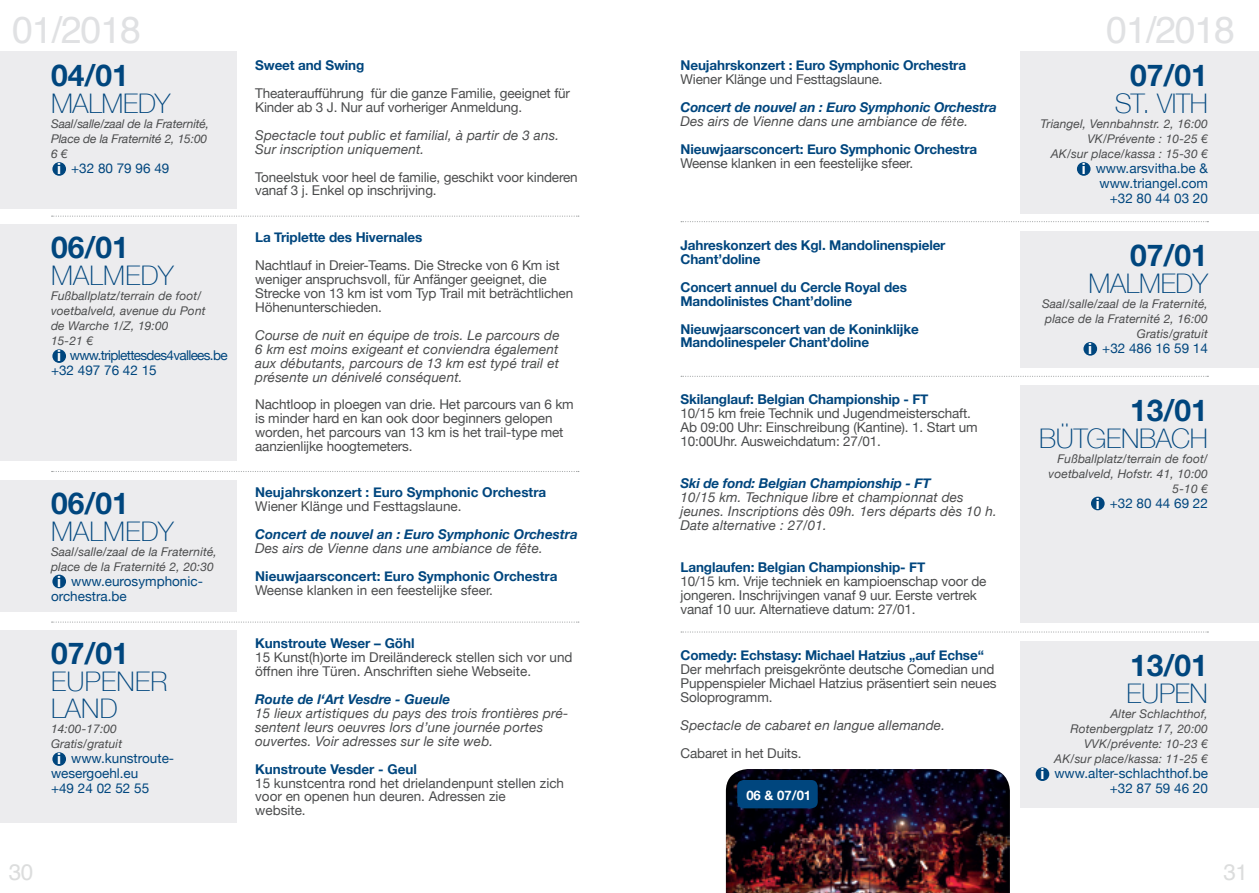
<style>
.page{position:relative;width:1259px;height:893px;background:#fff}
.page>*{position:absolute;margin:0;border:0;box-sizing:border-box;transform-origin:0 0}
.t1{font:37.5px "Helvetica";letter-spacing:-.03em;color:#e0e1e3}
.t2{font:700 30px "Helvetica Neue";color:#00467e}
.t3{font:100 27px "Helvetica Neue";letter-spacing:-.01em;color:#00467e}
.t4{font:100 27px/27px "Helvetica Neue";letter-spacing:.01em;color:#00467e}
.t5{font:22.5px "Helvetica";color:#dcdddd}
.t6{font:13.5px/14px "Helvetica Neue";letter-spacing:-.01em;color:#4b4c4d}
.t7{font:italic 13.5px/14px "Helvetica Neue";letter-spacing:.01em;color:#4b4c4d}
.t8{font:700 13.5px/14px "Helvetica Neue";letter-spacing:-.01em;color:#00467e}
.t9{font:13.5px/15px "Helvetica Neue";color:#00467e}
.t10{font:italic 700 13.5px "Helvetica Neue";letter-spacing:-.01em;color:#00467e}
.t11{font:13.5px/15px "Helvetica Neue";letter-spacing:-.05em;color:#00467e}
.t12{font:700 13.05px "Helvetica Neue";color:#fff}
.t13{font:italic 12px/15px "Helvetica Neue";letter-spacing:.01em;color:#4b4c4d;text-align:right}
.t14{font:italic 12px/15px "Helvetica Neue";letter-spacing:-.01em;color:#4b4c4d}
.s1{font-weight:700;font-size:15.45px;color:#fff}
</style>
<div class="page">
<div style="left:0;top:51px;width:237px;height:157px;background:#ececee"></div>
<div style="left:0;top:225px;width:237px;height:236px;background:#ececee"></div>
<div style="left:0;top:480px;width:237px;height:132px;background:#ececee"></div>
<div style="left:0;top:630px;width:237px;height:193px;background:#ececee"></div>
<svg style="left:52px;top:216px;width:527px;height:1px"></svg>
<svg style="left:52px;top:471px;width:527px;height:1px"></svg>
<svg style="left:52px;top:621px;width:527px;height:2px"></svg>
<div style="left:52px;top:162px;width:14px;height:14px;background:#00467e;border-radius:50%"></div>
<div style="left:52px;top:349px;width:14px;height:14px;background:#00467e;border-radius:50%"></div>
<div style="left:52px;top:575px;width:14px;height:13px;background:#00467e;border-radius:50%"></div>
<div style="left:52px;top:752px;width:14px;height:14px;background:#00467e;border-radius:50%"></div>
<div style="left:1020px;top:51px;width:239px;height:162px;background:#ececee"></div>
<div style="left:1020px;top:231px;width:239px;height:137px;background:#ececee"></div>
<div style="left:1020px;top:641px;width:239px;height:167px;background:#ececee"></div>
<div style="left:1020px;top:386px;width:239px;height:237px;background:#ececee"></div>
<svg style="left:681px;top:221px;width:527px;height:1px"></svg>
<svg style="left:681px;top:631px;width:527px;height:2px"></svg>
<svg style="left:681px;top:376px;width:527px;height:1px"></svg>
<div style="left:1077px;top:162px;width:13px;height:14px;background:#00467e;border-radius:50%"></div>
<div style="left:1083px;top:342px;width:14px;height:14px;background:#00467e;border-radius:50%"></div>
<div style="left:1035px;top:767px;width:14px;height:14px;background:#00467e;border-radius:50%"></div>
<div style="left:1091px;top:497px;width:13px;height:13px;background:#00467e;border-radius:50%"></div>
<img style="left:726px;top:769px;width:284px;height:124px">
<div style="left:737px;top:780px;width:80px;height:28px;background:#00467e;border-radius:7px"></div>
<h1 class="t1" style="left:12px;top:1px;width:130px">01/2018</h1>
<h2 class="t2" style="left:51px;top:52px;width:79px">04/01</h2>
<h3 class="t3" style="left:51px;top:83px;width:121px">MALMEDY</h3>
<p class="t14" style="left:51px;top:117px;width:160px">Saal/salle/zaal de la Fraternité,<br>Place de la Fraternité 2, 15:00<br>6 €</p>
<p class="t9" style="left:57px;top:161px;width:114px"><span class="s1">i</span> +32 80 79 96 49</p>
<h2 class="t2" style="left:51px;top:224px;width:79px">06/01</h2>
<h3 class="t4" style="left:51px;top:261px;width:124px">MALMEDY</h3>
<p class="t13" style="left:51px;top:289px;width:156px;text-align:left">Fußballplatz/terrain de foot/ voetbalveld, avenue du Pont de Warche 1/Z, 19:00<br>15-21 €</p>
<p class="t11" style="left:51px;top:349px;width:178px;text-indent:6px"><span class="s1">i</span> www.triplettesdes4vallees.be +32 497 76 42 15</p>
<h2 class="t2" style="left:51px;top:479px;width:79px">06/01</h2>
<h3 class="t4" style="left:51px;top:516px;width:124px">MALMEDY</h3>
<p class="t13" style="left:51px;top:544px;width:167px;text-align:left">Saal/salle/zaal de la Fraternité, place de la Fraternité 2, 20:30</p>
<p class="t9" style="left:51px;top:574px;width:153px;text-indent:6px"><span class="s1">i</span> www.eurosymphonic&shy;orchestra.be</p>
<h2 class="t2" style="left:51px;top:630px;width:79px">07/01</h2>
<h3 class="t4" style="left:51px;top:667px;width:118px">EUPENER<br>LAND</h3>
<p class="t13" style="left:51px;top:722px;width:73px;text-align:left">14:00-17:00<br>Gratis/gratuit</p>
<p class="t9" style="left:51px;top:752px;width:125px;text-indent:6px"><span class="s1">i</span> www.kunstroute&shy;wesergoehl.eu<br>+49 24 02 52 55</p>
<p class="t8" style="left:255px;top:58px;width:111px">Sweet and Swing</p>
<p class="t6" style="left:255px;top:87px;width:316px">Theateraufführung für die ganze Familie, geeignet für<br>Kinder ab 3 J. Nur auf vorheriger Anmeldung.</p>
<p class="t7" style="left:255px;top:129px;width:305px">Spectacle tout public et familial, à partir de 3 ans.<br>Sur inscription uniquement.</p>
<p class="t6" style="left:255px;top:171px;width:324px">Toneelstuk voor heel de familie, geschikt voor kinderen vanaf 3 j. Enkel op inschrijving.</p>
<p class="t8" style="left:255px;top:231px;width:169px">La Triplette des Hivernales</p>
<p class="t6" style="left:255px;top:259px;width:319px">Nachtlauf in Dreier-Teams. Die Strecke von 6 Km ist weniger anspruchsvoll, für Anfänger geeignet, die Strecke von 13 km ist vom Typ Trail mit beträchtlichen Höhenunterschieden.</p>
<p class="t7" style="left:255px;top:329px;width:306px;text-align:justify">Course de nuit en équipe de trois. Le parcours de 6 km est moins exigeant et conviendra également aux débutants, parcours de 13 km est typé trail et présente un dénivelé conséquent.</p>
<p class="t6" style="left:255px;top:398px;width:320px">Nachtloop in ploegen van drie. Het parcours van 6 km is minder hard en kan ook door beginners gelopen worden, het parcours van 13 km is het trail-type met aanzienlijke hoogtemeters.</p>
<p class="t8" style="left:255px;top:486px;width:293px">Neujahrskonzert : Euro Symphonic Orchestra</p>
<p class="t6" style="left:255px;top:500px;width:208px">Wiener Klänge und Festtagslaune.</p>
<p class="t10" style="left:255px;top:524px;width:324px">Concert de nouvel an : Euro Symphonic Orchestra</p>
<p class="t7" style="left:255px;top:542px;width:289px">Des airs de Vienne dans une ambiance de fête.</p>
<p class="t8" style="left:255px;top:570px;width:304px">Nieuwjaarsconcert: Euro Symphonic Orchestra</p>
<p class="t6" style="left:255px;top:584px;width:239px">Weense klanken in een feestelijke sfeer.</p>
<p class="t8" style="left:255px;top:637px;width:161px">Kunstroute Weser – Göhl</p>
<p class="t6" style="left:255px;top:651px;width:319px">15 Kunst(h)orte im Dreiländereck stellen sich vor und öffnen ihre Türen. Anschriften siehe Webseite.</p>
<p class="t10" style="left:255px;top:688px;width:197px">Route de l‘Art Vesdre - Gueule</p>
<p class="t7" style="left:255px;top:707px;width:315px">15 lieux artistiques du pays des trois frontières pré&shy;sentent leurs oeuvres lors d’une journée portes ouvertes. Voir adresses sur le site web.</p>
<p class="t8" style="left:255px;top:762px;width:163px">Kunstroute Vesder - Geul</p>
<p class="t6" style="left:255px;top:776px;width:310px">15 kunstcentra rond het drielandenpunt stellen zich voor en openen hun deuren. Adressen zie<br>website.</p>
<p class="t8" style="left:680px;top:58px;width:287px">Neujahrskonzert : Euro Symphonic Orchestra</p>
<p class="t6" style="left:680px;top:73px;width:204px">Wiener Klänge und Festtagslaune.</p>
<p class="t10" style="left:680px;top:96px;width:318px">Concert de nouvel an : Euro Symphonic Orchestra</p>
<p class="t7" style="left:680px;top:115px;width:289px">Des airs de Vienne dans une ambiance de fête.</p>
<p class="t8" style="left:680px;top:142px;width:298px">Nieuwjaarsconcert: Euro Symphonic Orchestra</p>
<p class="t6" style="left:680px;top:157px;width:234px">Weense klanken in een feestelijke sfeer.</p>
<p class="t8" style="left:680px;top:238px;width:266px">Jahreskonzert des Kgl. Mandolinenspieler<br>Chant’doline</p>
<p class="t8" style="left:680px;top:280px;width:228px">Concert annuel du Cercle Royal des<br>Mandolinistes Chant’doline</p>
<p class="t8" style="left:680px;top:322px;width:240px">Nieuwjaarsconcert van de Koninklijke<br>Mandolinespeler Chant’doline</p>
<p class="t8" style="left:680px;top:393px;width:249px">Skilanglauf: Belgian Championship - FT</p>
<p class="t6" style="left:680px;top:407px;width:298px">10/15 km freie Technik und Jugendmeisterschaft.<br>Ab 09:00 Uhr: Einschreibung (Kantine). 1. Start um<br>10:00Uhr. Ausweichdatum: 27/01.</p>
<p class="t10" style="left:680px;top:473px;width:252px">Ski de fond: Belgian Championship - FT</p>
<p class="t7" style="left:680px;top:491px;width:318px">10/15 km. Technique libre et championnat des jeunes. Inscriptions dès 09h. 1ers départs dès 10 h.<br>Date alternative : 27/01.</p>
<p class="t8" style="left:680px;top:560px;width:246px">Langlaufen: Belgian Championship- FT</p>
<p class="t6" style="left:680px;top:575px;width:307px">10/15 km. Vrije techniek en kampioenschap voor de jongeren. Inschrijvingen vanaf 9 uur. Eerste vertrek vanaf 10 uur. Alternatieve datum: 27/01.</p>
<p class="t8" style="left:680px;top:649px;width:305px">Comedy: Echstasy: Michael Hatzius „auf Echse“</p>
<p class="t6" style="left:680px;top:663px;width:317px">Der mehrfach preisgekrönte deutsche Comedian und<br>Puppenspieler Michael Hatzius präsentiert sein neues<br>Soloprogramm.</p>
<p class="t7" style="left:680px;top:719px;width:266px">Spectacle de cabaret en langue allemande.</p>
<p class="t6" style="left:680px;top:747px;width:122px">Cabaret in het Duits.</p>
<p class="t12" style="left:746px;top:785px;width:66px">06 &amp; 07/01</p>
<h1 class="t1" style="left:1106px;top:1px;width:130px">01/2018</h1>
<h2 class="t2" style="left:1130px;top:52px;width:79px">07/01</h2>
<h3 class="t3" style="left:1114px;top:83px;width:95px">ST. VITH</h3>
<p class="t13" style="left:1040px;top:117px;width:169px">Triangel, Vennbahnstr. 2, 16:00<br>VK/Prévente : 10-25 €<br>AK/sur place/kassa : 15-30 €</p>
<p class="t9" style="left:1081px;top:161px;width:128px;text-align:right"><span class="s1">i</span> www.arsvitha.be &amp; www.triangel.com +32 80 44 03 20</p>
<h2 class="t2" style="left:1130px;top:232px;width:79px">07/01</h2>
<h3 class="t3" style="left:1088px;top:263px;width:121px">MALMEDY</h3>
<p class="t13" style="left:1042px;top:297px;width:167px">Saal/salle/zaal de la Fraternité, place de la Fraternité 2, 16:00<br>Gratis/gratuit</p>
<p class="t9" style="left:1088px;top:341px;width:121px"><span class="s1">i</span> +32 486 16 59 14</p>
<h2 class="t2" style="left:1130px;top:386px;width:79px">13/01</h2>
<h3 class="t3" style="left:1039px;top:417px;width:170px">BÜTGENBACH</h3>
<p class="t13" style="left:1048px;top:451px;width:161px">Fußballplatz/terrain de foot/ voetbalveld, Hofstr. 41, 10:00<br>5-10 €</p>
<p class="t9" style="left:1095px;top:496px;width:114px"><span class="s1">i</span> +32 80 44 69 22</p>
<h2 class="t2" style="left:1130px;top:642px;width:79px">13/01</h2>
<h3 class="t3" style="left:1126px;top:673px;width:83px">EUPEN</h3>
<p class="t13" style="left:1054px;top:707px;width:155px">Alter Schlachthof,<br>Rotenbergplatz 17, 20:00<br>VVK/prévente: 10-23 €<br>AK/sur place/kassa: 11-25 €</p>
<p class="t9" style="left:1040px;top:767px;width:169px;text-align:right"><span class="s1">i</span> www.alter-schlachthof.be +32 87 59 46 20</p>
<h3 class="t5" style="left:9px;top:854px;width:26px">30</h3>
<h3 class="t5" style="left:1223px;top:854px;width:26px">31</h3>
</div>
